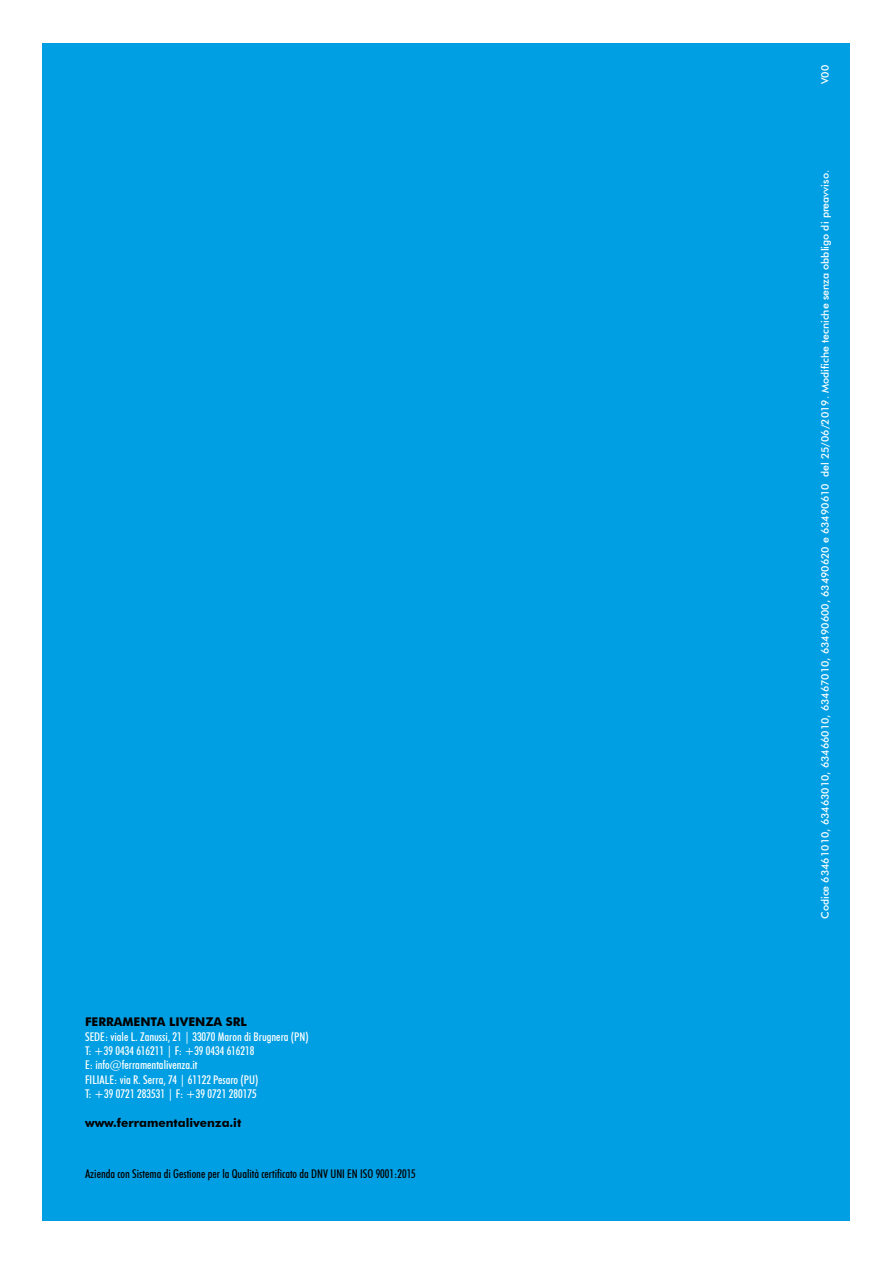
<style>
.page{position:relative;width:893px;height:1263px;background:#fff}
.page>*{position:absolute;margin:0;border:0;box-sizing:border-box;transform-origin:0 0}
.t1{font:500 condensed 12px/14.4px "Futura BT";color:#fff}
.t2{font:500 condensed 12px "Futura BT";color:#000}
.t3{font:700 12px "Futura BT";color:#000}
.t4{font:500 10.5px "Futura BT";color:#fff}
</style>
<div class="page">
<div style="left:43px;top:43px;width:807px;height:1177px;background:#009fe3"></div>
<p class="t3" style="left:85px;top:1014px;width:163px">FERRAMENTA LIVENZA SRL</p>
<p class="t1" style="left:85px;top:1029px;width:225px">SEDE: viale L. Zanussi, 21 | 33070 Maron di Brugnera (PN)<br>T: +39 0434 616211 | F: +39 0434 616218<br>E: info@ferramentalivenza.it<br>FILIALE: via R. Serra, 74 | 61122 Pesaro (PU)<br>T: +39 0721 283531 | F: +39 0721 280175</p>
<p class="t3" style="left:85px;top:1115px;width:158px">www.ferramentalivenza.it</p>
<p class="t2" style="left:85px;top:1166px;width:332px">Azienda con Sistema di Gestione per la Qualità certificato da DNV UNI EN ISO 9001:2015</p>
<p class="t4" style="left:818px;top:84px;width:21px;rotate:-90deg">V00</p>
<p class="t4" style="left:818px;top:919px;width:750px;rotate:-90deg">Codice 63461010, 63463010, 63466010, 63467010, 63490600, 63490620 e 63490610 del 25/06/2019. Modifiche tecniche senza obbligo di preavviso.</p>
</div>
